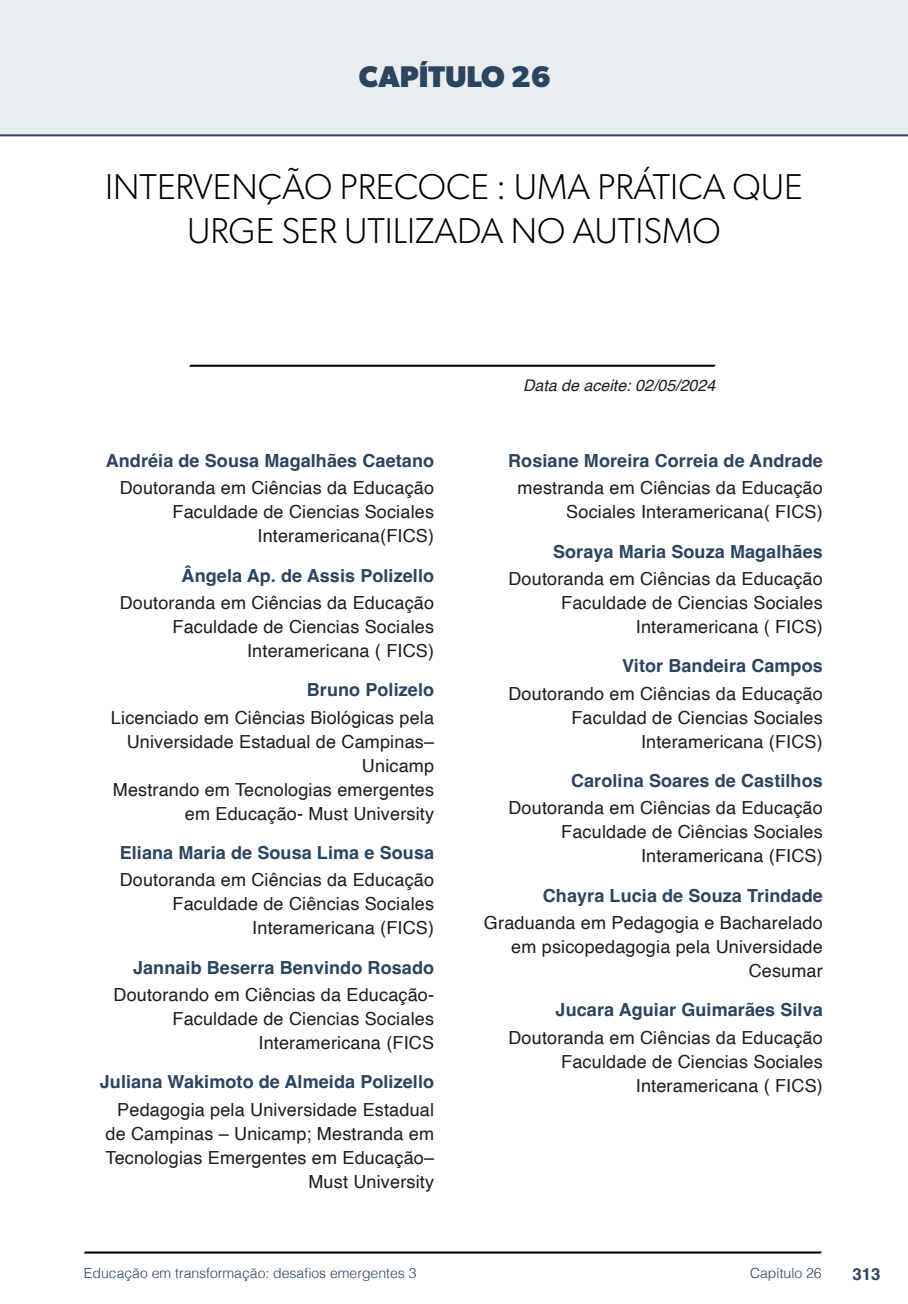
<style>
.page{position:relative;width:908px;height:1304px;background:#fff}
.page>*{position:absolute;margin:0;border:0;box-sizing:border-box;transform-origin:0 0}
.nome_artigos{font:300 36px/44px "Gibson";color:#000;text-align:center}
.capítulos{font:700 30px "Gibson";color:#2b445f}
.info_autores{font:18px/24px "Helvetica";letter-spacing:.01em;color:#1d1d1b;text-align:right}
.nome_autores{font:700 18px "Helvetica";letter-spacing:.005em;color:#2b445f}
.t1{font:700 16.8px "Helvetica";color:#2b445f}
.t2{font:italic 16px "Helvetica";color:#1d1d1b}
.t3{font:300 14px "Helvetica";color:#2b445f}
</style>
<div class="page">
<svg style="left:84px;top:1251px;width:737px;height:3px;background:#515151"></svg>
<div style="left:0;top:0;width:907px;height:136px;background:#eaedf0"></div>
<svg style="left:189px;top:364px;width:526px;height:3px;background:#4f4f4f"></svg>
<div style="left:44px;top:72px;width:68px;height:61px;background:#eaedf0"></div>
<p class="capítulos" style="left:359px;top:58px;width:193px">CAPÍTULO 26</p>
<p class="nome_artigos" style="left:105px;top:164px;width:699px">INTERVENÇÃO PRECOCE : UMA PRÁTICA QUE<br>URGE SER UTILIZADA NO AUTISMO</p>
<p class="nome_autores" style="left:106px;top:450px;width:330px">Andréia de Sousa Magalhães Caetano</p>
<p class="info_autores" style="left:120px;top:477px;width:316px">Doutoranda em Ciências da Educação<br>Faculdade de Ciencias Sociales<br>Interamericana(FICS)</p>
<p class="nome_autores" style="left:181px;top:564px;width:254px">Ângela Ap. de Assis Polizello</p>
<p class="info_autores" style="left:120px;top:591px;width:316px">Doutoranda em Ciências da Educação<br>Faculdade de Ciencias Sociales<br>Interamericana ( FICS)</p>
<p class="nome_autores" style="left:307px;top:679px;width:129px">Bruno Polizelo</p>
<p class="info_autores" style="left:111px;top:706px;width:324px">Licenciado em Ciências Biológicas pela<br>Universidade Estadual de Campinas–<br>Unicamp</p>
<p class="info_autores" style="left:113px;top:778px;width:322px">Mestrando em Tecnologias emergentes em Educação- Must University</p>
<p class="nome_autores" style="left:120px;top:842px;width:316px">Eliana Maria de Sousa Lima e Sousa</p>
<p class="info_autores" style="left:120px;top:869px;width:316px">Doutoranda em Ciências da Educação<br>Faculdade de Ciências Sociales<br>Interamericana (FICS)</p>
<p class="nome_autores" style="left:133px;top:956px;width:302px">Jannaib Beserra Benvindo Rosado</p>
<p class="info_autores" style="left:113px;top:983px;width:322px">Doutorando em Ciências da Educação-<br>Faculdade de Ciencias Sociales<br>Interamericana (FICS</p>
<p class="nome_autores" style="left:100px;top:1071px;width:336px">Juliana Wakimoto de Almeida Polizello</p>
<p class="info_autores" style="left:105px;top:1098px;width:330px">Pedagogia pela Universidade Estadual de Campinas – Unicamp; Mestranda em<br>Tecnologias Emergentes em Educação–<br>Must University</p>
<p class="t2" style="left:523px;top:373px;width:194px">Data de aceite: 02/05/2024</p>
<p class="nome_autores" style="left:508px;top:450px;width:316px">Rosiane Moreira Correia de Andrade</p>
<p class="info_autores" style="left:517px;top:477px;width:306px">mestranda em Ciências da Educação<br>Sociales Interamericana( FICS)</p>
<p class="nome_autores" style="left:553px;top:540px;width:271px">Soraya Maria Souza Magalhães</p>
<p class="info_autores" style="left:508px;top:567px;width:316px">Doutoranda em Ciências da Educação<br>Faculdade de Ciencias Sociales<br>Interamericana ( FICS)</p>
<p class="nome_autores" style="left:622px;top:655px;width:202px">Vitor Bandeira Campos</p>
<p class="info_autores" style="left:508px;top:682px;width:316px">Doutorando em Ciências da Educação<br>Faculdad de Ciencias Sociales<br>Interamericana (FICS)</p>
<p class="nome_autores" style="left:571px;top:770px;width:253px">Carolina Soares de Castilhos</p>
<p class="info_autores" style="left:508px;top:797px;width:316px">Doutoranda em Ciências da Educação<br>Faculdade de Ciências Sociales<br>Interamericana (FICS)</p>
<p class="nome_autores" style="left:542px;top:884px;width:281px">Chayra Lucia de Souza Trindade</p>
<p class="info_autores" style="left:484px;top:911px;width:340px">Graduanda em Pedagogia e Bacharelado em psicopedagogia pela Universidade<br>Cesumar</p>
<p class="nome_autores" style="left:555px;top:999px;width:268px">Jucara Aguiar Guimarães Silva</p>
<p class="info_autores" style="left:508px;top:1026px;width:316px">Doutoranda em Ciências da Educação<br>Faculdade de Ciencias Sociales<br>Interamericana ( FICS)</p>
<p class="t3" style="left:84px;top:1261px;width:334px">Educação em transformação: desafios emergentes 3</p>
<p class="t3" style="left:749px;top:1261px;width:73px">Capítulo 26</p>
<p class="t1" style="left:851px;top:1264px;width:30px">313</p>
</div>
